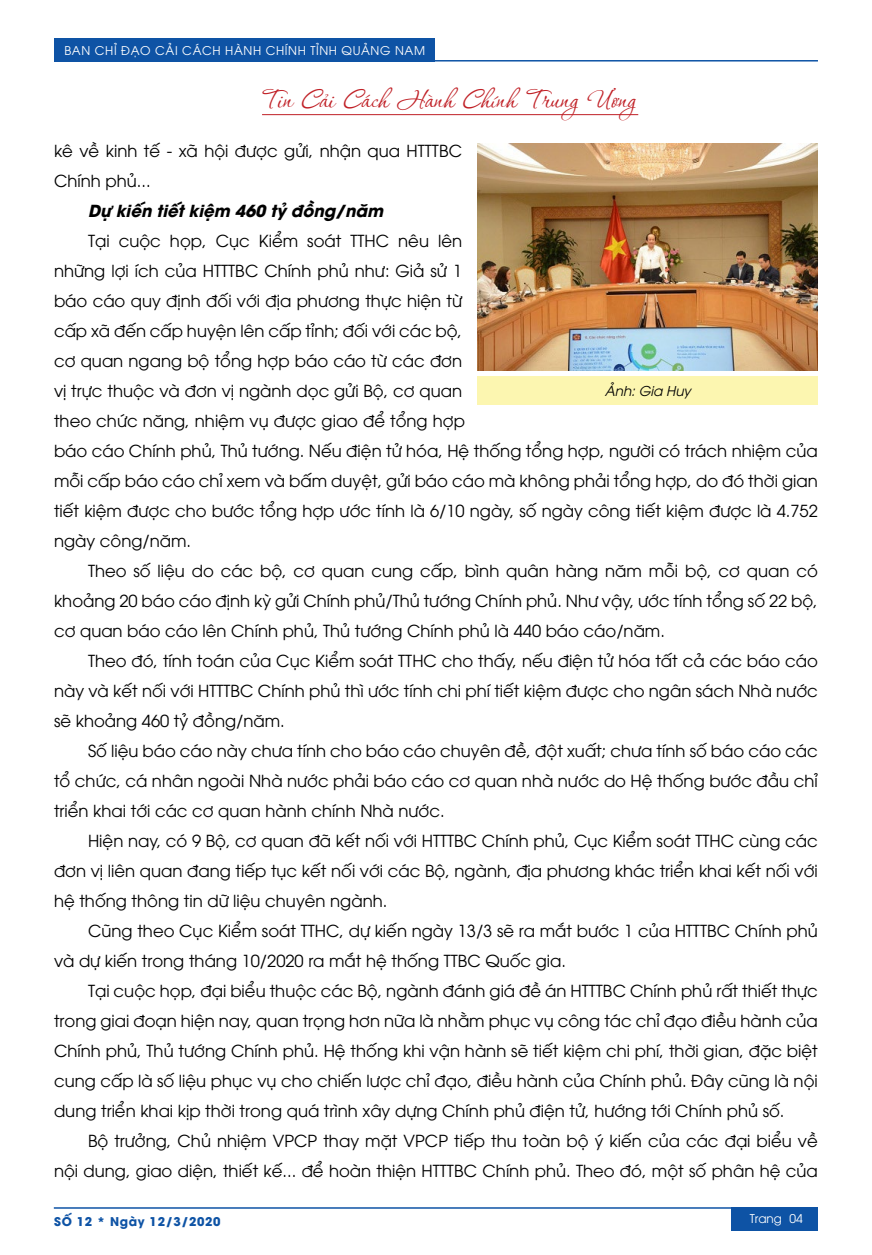
<style>
.page{position:relative;width:872px;height:1255px;background:#fff}
.page>*{position:absolute;margin:0;border:0;box-sizing:border-box;transform-origin:0 0}
.t1{font:33px "UVF Corinthia";color:#c02026}
.t2{font:16.5px/30px "UTM Avo";color:#000;text-align:justify}
.t3{font:italic 700 16.5px "UTM Avo";color:#000}
.t4{font:italic 13.5px "UTM Avo";color:#000}
.t5{font:12px "UTM Avo";letter-spacing:.05em;color:#fff}
.t6{font:700 12px "UTM Avo";letter-spacing:.05em;color:#0e53a5}
.s1{color:#fffdfd}
</style>
<div class="page">
<div style="left:731px;top:1207px;width:86px;height:23px;background:#0e53a5"></div>
<div style="left:54px;top:38px;width:380px;height:24px;background:#0e53a5"></div>
<hr style="left:54px;top:1207px;width:763px;height:1px;background:#0e53a5">
<hr style="left:54px;top:60px;width:764px;height:1px;background:#0e53a5">
<hr style="left:262px;top:114px;width:376px;height:1px;background:#c02026">
<img style="left:477px;top:143px;width:341px;height:227px">
<div style="left:477px;top:376px;width:341px;height:29px;background:#fcf6b0"></div>
<p class="t5" style="left:64px;top:42px;width:362px">BAN CHỈ ĐẠO CẢI CÁCH HÀNH CHÍNH <span class="s1">TỈNH QUẢNG NAM</span></p>
<h1 class="t1" style="left:262px;top:81px;width:376px">Tin Cải Cách Hành Chính Trung Ương</h1>
<p class="t2" style="left:54px;top:134px;width:410px">kê về kinh tế - xã hội được gửi, nhận qua HTTTBC<br>Chính phủ...</p>
<p class="t3" style="left:88px;top:197px;width:296px">Dự kiến tiết kiệm 460 tỷ đồng/năm</p>
<p class="t2" style="left:54px;top:224px;width:765px;text-align:left;text-indent:34px">Tại cuộc họp, Cục Kiểm soát TTHC nêu lên<br>những lợi ích của HTTTBC Chính phủ như: Giả sử 1<br>báo cáo quy định đối với địa phương thực hiện từ<br>cấp xã đến cấp huyện lên cấp tỉnh; đối với các bộ,<br>cơ quan ngang bộ tổng hợp báo cáo từ các đơn<br>vị trực thuộc và đơn vị ngành dọc gửi Bộ, cơ quan<br>theo chức năng, nhiệm vụ được giao để tổng hợp<br>báo cáo Chính phủ, Thủ tướng. Nếu điện tử hóa, Hệ thống tổng hợp, người có trách nhiệm của mỗi cấp báo cáo chỉ xem và bấm duyệt, gửi báo cáo mà không phải tổng hợp, do đó thời gian tiết kiệm được cho bước tổng hợp ước tính là 6/10 ngày, số ngày công tiết kiệm được là 4.752 ngày công/năm.</p>
<p class="t2" style="left:54px;top:554px;width:765px;text-indent:34px">Theo số liệu do các bộ, cơ quan cung cấp, bình quân hàng năm mỗi bộ, cơ quan có khoảng 20 báo cáo định kỳ gửi Chính phủ/Thủ tướng Chính phủ. Như vậy, ước tính tổng số 22 bộ, cơ quan báo cáo lên Chính phủ, Thủ tướng Chính phủ là 440 báo cáo/năm.</p>
<p class="t2" style="left:54px;top:644px;width:765px;text-indent:34px">Theo đó, tính toán của Cục Kiểm soát TTHC cho thấy, nếu điện tử hóa tất cả các báo cáo này và kết nối với HTTTBC Chính phủ thì ước tính chi phí tiết kiệm được cho ngân sách Nhà nước sẽ khoảng 460 tỷ đồng/năm.</p>
<p class="t2" style="left:54px;top:734px;width:765px;text-indent:34px">Số liệu báo cáo này chưa tính cho báo cáo chuyên đề, đột xuất; chưa tính số báo cáo các tổ chức, cá nhân ngoài Nhà nước phải báo cáo cơ quan nhà nước do Hệ thống bước đầu chỉ triển khai tới các cơ quan hành chính Nhà nước.</p>
<p class="t2" style="left:54px;top:824px;width:765px;text-indent:34px">Hiện nay, có 9 Bộ, cơ quan đã kết nối với HTTTBC Chính phủ, Cục Kiểm soát TTHC cùng các đơn vị liên quan đang tiếp tục kết nối với các Bộ, ngành, địa phương khác triển khai kết nối với hệ thống thông tin dữ liệu chuyên ngành.</p>
<p class="t2" style="left:54px;top:914px;width:765px;text-indent:34px">Cũng theo Cục Kiểm soát TTHC, dự kiến ngày 13/3 sẽ ra mắt bước 1 của HTTTBC Chính phủ và dự kiến trong tháng 10/2020 ra mắt hệ thống TTBC Quốc gia.</p>
<p class="t2" style="left:54px;top:974px;width:765px;text-indent:34px">Tại cuộc họp, đại biểu thuộc các Bộ, ngành đánh giá đề án HTTTBC Chính phủ rất thiết thực trong giai đoạn hiện nay, quan trọng hơn nữa là nhằm phục vụ công tác chỉ đạo điều hành của Chính phủ, Thủ tướng Chính phủ. Hệ thống khi vận hành sẽ tiết kiệm chi phí, thời gian, đặc biệt cung cấp là số liệu phục vụ cho chiến lược chỉ đạo, điều hành của Chính phủ. Đây cũng là nội dung triển khai kịp thời trong quá trình xây dựng Chính phủ điện tử, hướng tới Chính phủ số.</p>
<p class="t2" style="left:54px;top:1124px;width:765px;text-align:right">Bộ trưởng, Chủ nhiệm VPCP thay mặt VPCP tiếp thu toàn bộ ý kiến của các đại biểu về<br>nội dung, giao diện, thiết kế... để hoàn thiện HTTTBC Chính phủ. Theo đó, một số phân hệ của</p>
<p class="t4" style="left:605px;top:380px;width:88px">Ảnh: Gia Huy</p>
<p class="t6" style="left:54px;top:1211px;width:168px">SỐ 12 * Ngày 12/3/2020</p>
<p class="t5" style="left:789px;top:1209px;width:15px">04</p>
<p class="t5" style="left:750px;top:1208px;width:34px">Trang</p>
</div>
